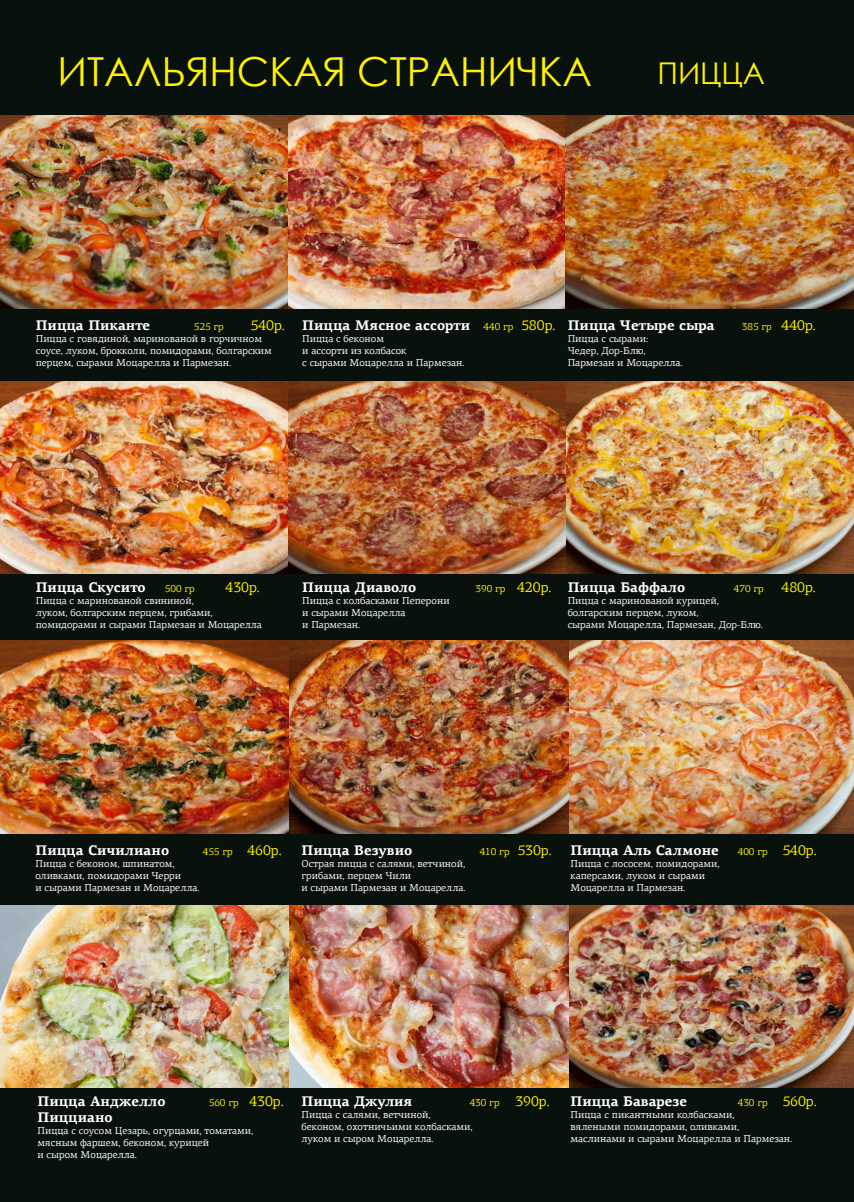
<style>
.page{position:relative;width:854px;height:1202px;background:#fff}
.page>*{position:absolute;margin:0;border:0;box-sizing:border-box;transform-origin:0 0}
.t1{font:40px "Century Gothic";color:#fff200}
.t2{font:30px "Century Gothic";color:#fff200}
.t3{font:700 14px "PF Agora Serif Pro";color:#fff}
.t4{font:14px "PF Agora Serif Pro";color:#fff200}
.t5{font:10px/12px "PF Agora Serif Pro";color:#fff}
.t6{font:10px "PF Agora Serif Pro";color:#fff200}
.s1{font-weight:400;font-size:10px;color:#fff200}
.s2{font-weight:400;color:#fff200}
.s3{font-size:14px}
</style>
<div class="page">
<div style="left:0;top:0;width:853px;height:1202px;background:#09110c"></div>
<img style="left:0;top:905px;width:853px;height:182px">
<img style="left:0;top:641px;width:853px;height:192px">
<img style="left:0;top:381px;width:853px;height:192px">
<img style="left:0;top:116px;width:853px;height:192px">
<h1 class="t1" style="left:58px;top:43px;width:535px">ИТАЛЬЯНСКАЯ СТРАНИЧКА</h1>
<h2 class="t2" style="left:657px;top:52px;width:109px">ПИЦЦА</h2>
<h3 class="t3" style="left:36px;top:317px;width:116px">Пицца Пиканте</h3>
<p class="t6" style="left:194px;top:321px;width:31px">525 гр</p>
<h3 class="t4" style="left:250px;top:317px;width:36px">540р.</h3>
<p class="t5" style="left:36px;top:333px;width:237px">Пицца с говядиной, маринованой в горчичном соусе, луком, брокколи, помидорами, болгарским перцем, сырами Моцарелла и Пармезан.</p>
<h3 class="t3" style="left:302px;top:317px;width:255px">Пицца Мясное ассорти <span class="s1">440 гр</span> <span class="s2">580р.</span></h3>
<p class="t5" style="left:302px;top:333px;width:164px">Пицца с беконом<br>и ассорти из колбасок<br>с сырами Моцарелла и Пармезан.</p>
<h3 class="t3" style="left:567px;top:317px;width:149px">Пицца Четыре сыра</h3>
<p class="t6" style="left:741px;top:321px;width:75px">385 гр <span class="s3">440р.</span></p>
<p class="t5" style="left:567px;top:333px;width:117px">Пицца с сырами:<br>Чедер, Дор-Блю,<br>Пармезан и Моцарелла.</p>
<h3 class="t3" style="left:36px;top:579px;width:111px">Пицца Скусито</h3>
<p class="t6" style="left:165px;top:583px;width:31px">500 гр</p>
<h3 class="t4" style="left:225px;top:579px;width:36px">430р.</h3>
<p class="t5" style="left:36px;top:595px;width:228px">Пицца с маринованой свининой,<br>луком, болгарским перцем, грибами, помидорами и сырами Пармезан и Моцарелла</p>
<h3 class="t3" style="left:302px;top:579px;width:116px">Пицца Диаволо</h3>
<p class="t6" style="left:475px;top:583px;width:77px">390 гр <span class="s3">420р.</span></p>
<p class="t5" style="left:302px;top:595px;width:149px">Пицца с колбасками Пеперони и сырами Моцарелла<br>и Пармезан.</p>
<h3 class="t3" style="left:567px;top:579px;width:119px">Пицца Баффало</h3>
<p class="t6" style="left:733px;top:583px;width:31px">470 гр</p>
<h3 class="t4" style="left:781px;top:579px;width:36px">480р.</h3>
<p class="t5" style="left:567px;top:595px;width:197px">Пицца с маринованой курицей, болгарским перцем, луком,<br>сырами Моцарелла, Пармезан, Дор-Блю.</p>
<h3 class="t3" style="left:35px;top:842px;width:135px">Пицца Сичилиано</h3>
<p class="t6" style="left:203px;top:846px;width:80px">455 гр <span class="s3">460р.</span></p>
<p class="t5" style="left:35px;top:858px;width:165px">Пицца с беконом, шпинатом, оливками, помидорами Черри<br>и сырами Пармезан и Моцарелла.</p>
<h3 class="t3" style="left:301px;top:842px;width:112px">Пицца Везувио</h3>
<p class="t6" style="left:479px;top:846px;width:73px">410 гр <span class="s3">530р.</span></p>
<p class="t5" style="left:301px;top:858px;width:165px">Острая пицца с салями, ветчиной, грибами, перцем Чили<br>и сырами Пармезан и Моцарелла.</p>
<h3 class="t3" style="left:570px;top:842px;width:150px">Пицца Аль Салмоне</h3>
<p class="t6" style="left:737px;top:846px;width:80px">400 гр <span class="s3">540р.</span></p>
<p class="t5" style="left:570px;top:858px;width:150px">Пицца с лососем, помидорами, каперсами, луком и сырами<br>Моцарелла и Пармезан.</p>
<h3 class="t3" style="left:37px;top:1092px;width:130px">Пицца Анджелло</h3>
<p class="t6" style="left:209px;top:1096px;width:76px">560 гр <span class="s3">430р.</span></p>
<h3 class="t3" style="left:37px;top:1109px;width:77px">Пицциано</h3>
<p class="t5" style="left:37px;top:1125px;width:217px">Пицца с соусом Цезарь, огурцами, томатами, мясным фаршем, беконом, курицей<br>и сыром Моцарелла.</p>
<h3 class="t3" style="left:301px;top:1092px;width:112px">Пицца Джулия</h3>
<p class="t6" style="left:469px;top:1096px;width:81px">430 гр <span class="s3">390р.</span></p>
<p class="t5" style="left:301px;top:1108px;width:173px">Пицца с салями, ветчиной, беконом, охотничьими колбасками, луком и сыром Моцарелла.</p>
<h3 class="t3" style="left:570px;top:1092px;width:118px">Пицца Баварезе</h3>
<p class="t6" style="left:737px;top:1096px;width:80px">430 гр <span class="s3">560р.</span></p>
<p class="t5" style="left:570px;top:1108px;width:223px">Пицца с пикантными колбасками,<br>вялеными помидорами, оливками, маслинами и сырами Моцарелла и Пармезан.</p>
</div>
